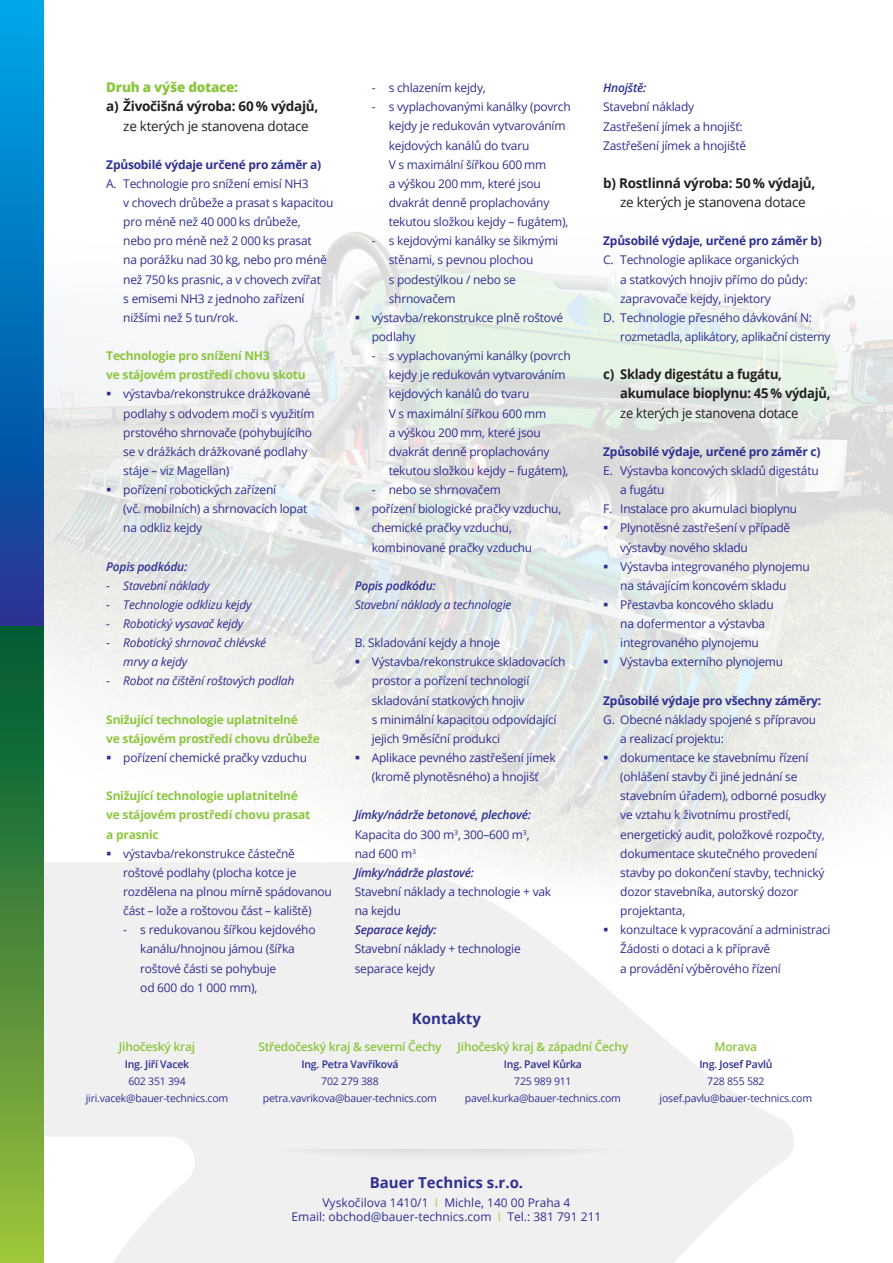
<style>
.page{position:relative;width:893px;height:1263px;background:#fff}
.page>*{position:absolute;margin:0;border:0;box-sizing:border-box;transform-origin:0 0}
.t1{font:700 15px "Open Sans";color:#2e3092}
.t2{font:700 13.5px/19.2px "Open Sans";letter-spacing:-.02em;color:#231f20}
.t3{font:13.5px "Open Sans";letter-spacing:-.02em;color:#231f20}
.t4{font:13.5px "Open Sans";letter-spacing:-.02em;color:#231f20;scale:.96 1}
.t5{font:800 13.5px "Open Sans";letter-spacing:-.02em;color:#8bc63e}
.t6{font:12px/19.2px "Open Sans";letter-spacing:-.02em;color:#2e3092}
.t7{font:700 12px/19.2px "Open Sans";letter-spacing:-.02em;color:#8bc63e}
.t8{font:italic 12px/19.2px "Open Sans";letter-spacing:-.02em;color:#2e3092}
.t9{font:italic 600 12px/19.2px "Open Sans";letter-spacing:-.02em;color:#2e3092}
.t10{font:700 12px "Open Sans";letter-spacing:-.02em;color:#2e3092}
.t11{font:12px/14.4px "Open Sans";color:#2e3092;text-align:center}
.t12{font:600 12px "Open Sans";letter-spacing:-.02em;color:#8bc63e}
.t13{font:10.5px/16.8px "Open Sans";letter-spacing:-.02em;color:#2e3092;text-align:center}
.t14{font:600 10.5px "Open Sans";letter-spacing:-.02em;color:#2e3092}
.s1{font-weight:400;font-style:normal}
.s2{color:#a6ce39}
</style>
<div class="page">
<svg style="left:43px;top:904px;width:751px;height:359px;fill:#f0f0f0"></svg>
<svg style="left:0;top:0;width:44px;height:626px;background:#076ebb"></svg>
<div style="left:0;top:626px;width:43px;height:637px;background:linear-gradient(to bottom,#005636,#9fc13d)"></div>
<img style="left:43px;top:205px;width:850px;height:699px">
<p class="t5" style="left:106px;top:77px;width:133px">Druh a výše dotace:</p>
<p class="t2" style="left:106px;top:97px;width:214px">a) Živočišná výroba: 60 % výdajů,</p>
<p class="t3" style="left:123px;top:116px;width:187px">ze kterých je stanovena dotace</p>
<p class="t10" style="left:106px;top:156px;width:217px">Způsobilé výdaje určené pro záměr a)</p>
<p class="t6" style="left:123px;top:174px;width:212px;text-indent:-17px">A. Technologie pro snížení emisí NH3<br>v chovech drůbeže a prasat s kapacitou pro méně než 40 000 ks drůbeže,<br>nebo pro méně než 2 000 ks prasat<br>na porážku nad 30 kg, nebo pro méně než 750 ks prasnic, a v chovech zvířat<br>s emisemi NH3 z jednoho zařízení nižšími než 5 tun/rok.</p>
<p class="t7" style="left:106px;top:346px;width:201px">Technologie pro snížení NH3<br>ve stájovém prostředí chovu skotu</p>
<p class="t6" style="left:123px;top:384px;width:193px;text-indent:-17px">▪ výstavba/rekonstrukce drážkované podlahy s odvodem moči s využitím prstového shrnovače (pohybujícího se v drážkách drážkované podlahy stáje – viz Magellan)</p>
<p class="t6" style="left:123px;top:480px;width:185px;text-indent:-17px">▪ pořízení robotických zařízení<br>(vč. mobilních) a shrnovacích lopat na odkliz kejdy</p>
<p class="t9" style="left:106px;top:558px;width:82px">Popis podkódu:</p>
<p class="t8" style="left:106px;top:577px;width:105px">- Stavební náklady</p>
<p class="t8" style="left:106px;top:596px;width:147px">- Technologie odklizu kejdy</p>
<p class="t8" style="left:106px;top:614px;width:138px">- Robotický vysavač kejdy</p>
<p class="t8" style="left:123px;top:633px;width:144px;text-indent:-17px">- Robotický shrnovač chlévské mrvy a kejdy</p>
<p class="t8" style="left:106px;top:671px;width:189px">- Robot na čištění roštových podlah</p>
<p class="t7" style="left:106px;top:709px;width:215px">Snižující technologie uplatnitelné<br>ve stájovém prostředí chovu drůbeže</p>
<p class="t6" style="left:106px;top:748px;width:202px">▪ pořízení chemické pračky vzduchu</p>
<p class="t7" style="left:106px;top:786px;width:206px">Snižující technologie uplatnitelné ve stájovém prostředí chovu prasat a prasnic</p>
<p class="t6" style="left:123px;top:843px;width:210px;text-indent:-17px">▪ výstavba/rekonstrukce částečně roštové podlahy (plocha kotce je rozdělena na plnou mírně spádovanou část – lože a roštovou část – kaliště)</p>
<p class="t6" style="left:140px;top:920px;width:177px;text-indent:-17px">- s redukovanou šířkou kejdového kanálu/hnojnou jámou (šířka roštové části se pohybuje<br>od 600 do 1 000 mm),</p>
<p class="t6" style="left:372px;top:78px;width:116px">- s chlazením kejdy,</p>
<p class="t6" style="left:389px;top:97px;width:183px;text-indent:-17px">- s vyplachovanými kanálky (povrch kejdy je redukován vytvarováním kejdových kanálů do tvaru<br>V s maximální šířkou 600 mm<br>a výškou 200 mm, které jsou dvakrát denně proplachovány tekutou složkou kejdy – fugátem),</p>
<p class="t6" style="left:389px;top:231px;width:171px;text-indent:-17px">- s kejdovými kanálky se šikmými stěnami, s pevnou plochou<br>s podestýlkou / nebo se shrnovačem</p>
<p class="t6" style="left:372px;top:308px;width:193px;text-indent:-17px">▪ výstavba/rekonstrukce plně roštové podlahy</p>
<p class="t6" style="left:389px;top:346px;width:183px;text-indent:-17px">- s vyplachovanými kanálky (povrch kejdy je redukován vytvarováním kejdových kanálů do tvaru<br>V s maximální šířkou 600 mm<br>a výškou 200 mm, které jsou dvakrát denně proplachovány tekutou složkou kejdy – fugátem),</p>
<p class="t6" style="left:372px;top:480px;width:131px">- nebo se shrnovačem</p>
<p class="t6" style="left:372px;top:499px;width:191px;text-indent:-17px">▪ pořízení biologické pračky vzduchu, chemické pračky vzduchu, kombinované pračky vzduchu</p>
<p class="t9" style="left:355px;top:577px;width:82px">Popis podkódu:</p>
<p class="t8" style="left:355px;top:595px;width:158px">Stavební náklady a technologie</p>
<p class="t6" style="left:355px;top:633px;width:147px">B. Skladování kejdy a hnoje</p>
<p class="t6" style="left:372px;top:652px;width:195px;text-indent:-17px">▪ Výstavba/rekonstrukce skladovacích prostor a pořízení technologií skladování statkových hnojiv<br>s minimální kapacitou odpovídající jejich 9měsíční produkci</p>
<p class="t6" style="left:355px;top:748px;width:202px;text-align:center">▪ Aplikace pevného zastřešení jímek (kromě plynotěsného) a hnojišť</p>
<p class="t9" style="left:355px;top:805px;width:178px">Jímky/nádrže betonové, plechové:<br><span class="s1">Kapacita do 300 m</span><sup>3</sup><span class="s1">, 300–600 m</span><sup>3</sup><span class="s1">, nad 600 m</span><sup>3<br></sup>Jímky/nádrže plastové:</p>
<p class="t6" style="left:355px;top:882px;width:198px">Stavební náklady a technologie + vak na kejdu</p>
<p class="t9" style="left:355px;top:920px;width:84px">Separace kejdy:</p>
<p class="t6" style="left:355px;top:939px;width:168px">Stavební náklady + technologie separace kejdy</p>
<p class="t1" style="left:412px;top:1008px;width:71px">Kontakty</p>
<p class="t9" style="left:603px;top:78px;width:45px">Hnojště:</p>
<p class="t6" style="left:603px;top:97px;width:144px">Stavební náklady<br>Zastřešení jímek a hnojišť:<br>Zastřešení jímek a hnojiště</p>
<p class="t2" style="left:603px;top:173px;width:214px">b) Rostlinná výroba: 50 % výdajů,</p>
<p class="t3" style="left:620px;top:193px;width:187px">ze kterých je stanovena dotace</p>
<p class="t10" style="left:603px;top:233px;width:220px">Způsobilé výdaje, určené pro záměr b)</p>
<p class="t6" style="left:603px;top:250px;width:197px">C. Technologie aplikace organických</p>
<p class="t6" style="left:620px;top:269px;width:189px">a statkových hnojiv přímo do půdy:</p>
<p class="t6" style="left:620px;top:288px;width:152px">zapravovače kejdy, injektory</p>
<p class="t6" style="left:603px;top:308px;width:210px">D. Technologie přesného dávkování N:</p>
<p class="t6" style="left:620px;top:327px;width:212px">rozmetadla, aplikátory, aplikační cisterny</p>
<p class="t2" style="left:620px;top:364px;width:212px;text-indent:-17px">c) Sklady digestátu a fugátu, akumulace bioplynu: 45 % výdajů,</p>
<p class="t4" style="left:620px;top:403px;width:187px">ze kterých je stanovena dotace</p>
<p class="t10" style="left:603px;top:443px;width:219px">Způsobilé výdaje, určené pro záměr c)</p>
<p class="t6" style="left:603px;top:461px;width:217px">E. Výstavba koncových skladů digestátu</p>
<p class="t6" style="left:620px;top:480px;width:46px">a fugátu</p>
<p class="t6" style="left:603px;top:499px;width:196px">F. Instalace pro akumulaci bioplynu</p>
<p class="t6" style="left:620px;top:518px;width:172px;text-indent:-17px">▪ Plynotěsné zastřešení v případě výstavby nového skladu</p>
<p class="t6" style="left:603px;top:556px;width:208px;text-align:center">▪ Výstavba integrovaného plynojemu na stávajícím koncovém skladu</p>
<p class="t6" style="left:620px;top:595px;width:155px;text-indent:-17px">▪ Přestavba koncového skladu na dofermentor a výstavba integrovaného plynojemu</p>
<p class="t6" style="left:603px;top:652px;width:181px">▪ Výstavba externího plynojemu</p>
<p class="t10" style="left:603px;top:692px;width:219px">Způsobilé výdaje pro všechny záměry:</p>
<p class="t6" style="left:620px;top:709px;width:198px;text-indent:-17px">G. Obecné náklady spojené s přípravou a realizací projektu:</p>
<p class="t6" style="left:620px;top:748px;width:208px;text-indent:-17px">▪ dokumentace ke stavebnímu řízení (ohlášení stavby či jiné jednání se stavebním úřadem), odborné posudky ve vztahu k životnímu prostředí, energetický audit, položkové rozpočty, dokumentace skutečného provedení stavby po dokončení stavby, technický dozor stavebníka, autorský dozor projektanta,</p>
<p class="t6" style="left:620px;top:920px;width:212px;text-indent:-17px">▪ konzultace k vypracování a administraci<br>Žádosti o dotaci a k přípravě<br>a provádění výběrového řízení</p>
<p class="t12" style="left:119px;top:1039px;width:78px">Jihočeský kraj</p>
<p class="t14" style="left:125px;top:1057px;width:66px">Ing. Jiří Vacek</p>
<p class="t13" style="left:86px;top:1073px;width:144px">602 351 394 jiri.vacek@bauer-technics.com</p>
<p class="t12" style="left:258px;top:1039px;width:185px">Středočeský kraj &amp; severní Čechy</p>
<p class="t14" style="left:301px;top:1057px;width:99px">Ing. Petra Vavříková</p>
<p class="t13" style="left:263px;top:1073px;width:176px">702 279 388 petra.vavrikova@bauer-technics.com</p>
<p class="t12" style="left:458px;top:1039px;width:172px">Jihočeský kraj &amp; západní Čechy</p>
<p class="t14" style="left:504px;top:1057px;width:80px">Ing. Pavel Kůrka</p>
<p class="t13" style="left:465px;top:1073px;width:158px">725 989 911 pavel.kurka@bauer-technics.com</p>
<p class="t1" style="left:370px;top:1172px;width:155px">Bauer Technics s.r.o.</p>
<p class="t11" style="left:292px;top:1195px;width:311px">Vyskočilova 1410/1 <span class="s2">I</span> Michle, 140 00 Praha 4<br>Email: obchod@bauer-technics.com <span class="s2">I</span> Tel.: 381 791 211</p>
<p class="t12" style="left:714px;top:1039px;width:44px">Morava</p>
<p class="t14" style="left:699px;top:1057px;width:75px">Ing. Josef Pavlů</p>
<p class="t13" style="left:660px;top:1073px;width:154px">728 855 582 josef.pavlu@bauer-technics.com</p>
</div>
